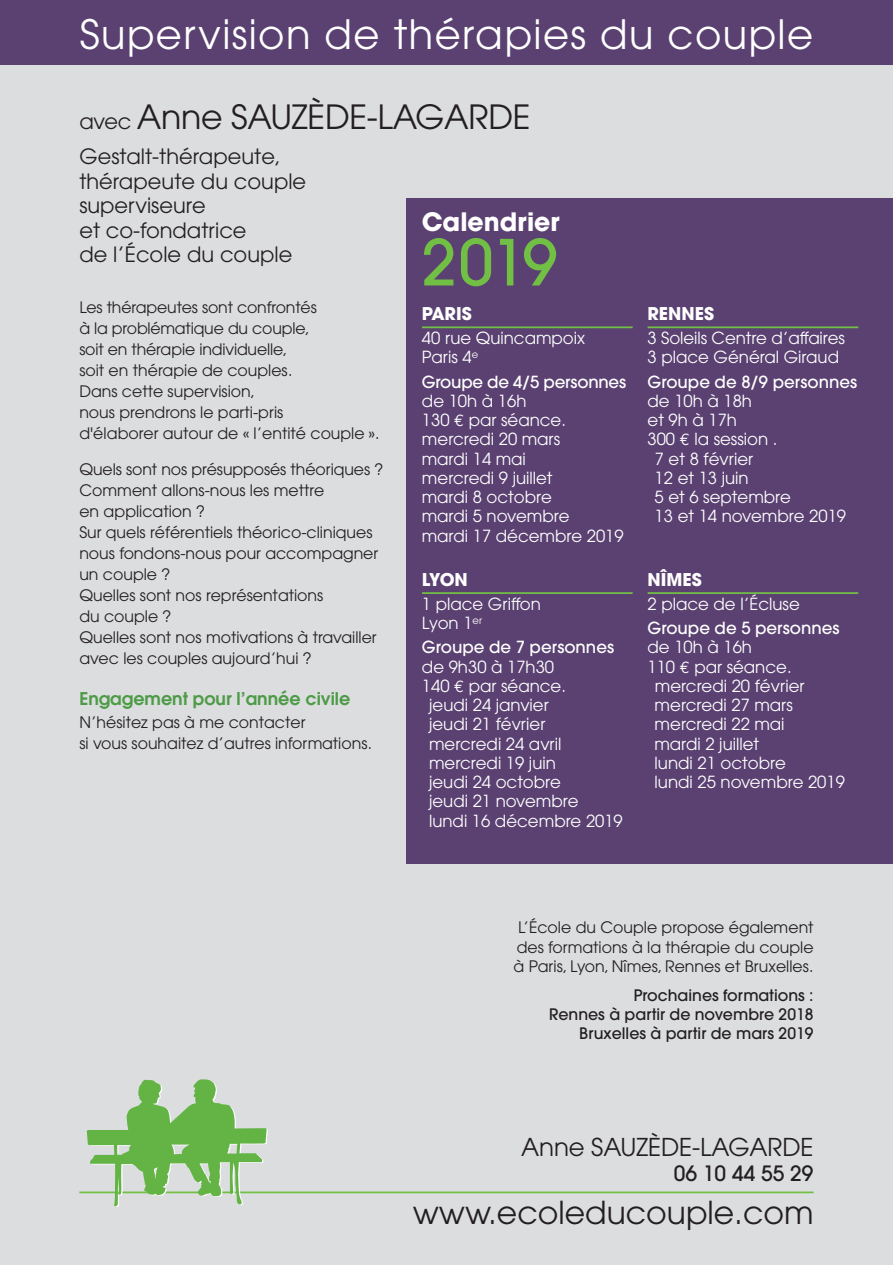
<style>
.page{position:relative;width:893px;height:1265px;background:#dcdddf}
.page>*{position:absolute;margin:0;border:0;box-sizing:border-box;transform-origin:0 0}
.t1{font:500 63px "Avant Garde";color:#71bf44}
.t2{font:40.25px "Avant Garde";letter-spacing:.035em;color:#fff}
.t3{font:33.25px "Avant Garde";letter-spacing:-.01em;color:#231f20}
.t4{font:31.5px "Avant Garde";color:#231f20}
.t5{font:700 25.2px "Avant Garde";color:#fff}
.t6{font:24.5px "Avant Garde";letter-spacing:-.005em;color:#231f20}
.t7{font:21px/24.5px "Avant Garde";color:#231f20}
.t8{font:500 21px "Avant Garde";color:#231f20}
.t9{font:600 17.5px "Avant Garde";color:#4d9b46}
.t10{font:700 17.5px "Avant Garde";color:#fff}
.t11{font:16.62px/19.2px "Avant Garde";color:#fff}
.t12{font:500 16.62px "Avant Garde";color:#fff}
.t13{font:15.75px/21px "Avant Garde";color:#231f20}
.t14{font:500 15.75px/19.2px "Avant Garde";color:#231f20;text-align:right}
.s1{font-size:21px}
.s2{font-family:"Euro Mono"}
</style>
<div class="page">
<div style="left:0;top:0;width:893px;height:64px;background:#5a4171"></div>
<div style="left:407px;top:198px;width:486px;height:665px;background:#5a4171"></div>
<hr style="left:422px;top:326px;width:211px;height:2px;background:#71bf44">
<hr style="left:422px;top:592px;width:211px;height:2px;background:#71bf44">
<hr style="left:648px;top:326px;width:210px;height:2px;background:#71bf44">
<hr style="left:648px;top:592px;width:210px;height:2px;background:#71bf44">
<hr style="left:79px;top:1191px;width:735px;height:2px;background:#71bf44">
<svg style="left:87px;top:1079px;width:181px;height:128px"></svg>
<h2 class="t2" style="left:80px;top:19px;width:735px">Supervision de thérapies du couple</h2>
<h3 class="t3" style="left:79px;top:104px;width:453px"><span class="s1">avec</span> Anne SAUZÈDE-LAGARDE</h3>
<h3 class="t7" style="left:79px;top:146px;width:228px">Gestalt-thérapeute, thérapeute du couple superviseure<br>et co-fondatrice<br>de l’École du couple</h3>
<p class="t13" style="left:79px;top:298px;width:302px">Les thérapeutes sont confrontés<br>à la problématique du couple,<br>soit en thérapie individuelle,<br>soit en thérapie de couples.<br>Dans cette supervision,<br>nous prendrons le parti-pris<br>d'élaborer autour de « l’entité couple ».</p>
<p class="t13" style="left:79px;top:460px;width:305px">Quels sont nos présupposés théoriques ?<br>Comment allons-nous les mettre<br>en application ?<br>Sur quels référentiels théorico-cliniques nous fondons-nous pour accompagner un couple ?<br>Quelles sont nos représentations<br>du couple ?<br>Quelles sont nos motivations à travailler avec les couples aujourd’hui ?</p>
<p class="t9" style="left:79px;top:692px;width:272px">Engagement pour l’année civile</p>
<p class="t13" style="left:79px;top:713px;width:294px">N’hésitez pas à me contacter<br>si vous souhaitez d’autres informations.</p>
<h3 class="t5" style="left:422px;top:212px;width:139px">Calendrier</h3>
<h1 class="t1" style="left:422px;top:239px;width:138px">2019</h1>
<p class="t10" style="left:422px;top:307px;width:51px">PARIS</p>
<p class="t11" style="left:422px;top:330px;width:165px">40 rue Quincampoix<br>Paris 4<sup>e</sup></p>
<p class="t12" style="left:422px;top:375px;width:206px">Groupe de 4/5 personnes</p>
<p class="t11" style="left:422px;top:393px;width:203px">de 10h à 16h<br>130 <span class="s2">€</span> par séance. mercredi 20 mars<br>mardi 14 mai<br>mercredi 9 juillet<br>mardi 8 octobre<br>mardi 5 novembre<br>mardi 17 décembre 2019</p>
<p class="t10" style="left:422px;top:573px;width:47px">LYON</p>
<p class="t11" style="left:422px;top:596px;width:120px">1 place Griffon<br>Lyon 1<sup>er</sup></p>
<p class="t12" style="left:422px;top:641px;width:194px">Groupe de 7 personnes</p>
<p class="t11" style="left:422px;top:658px;width:134px">de 9h30 à 17h30</p>
<p class="t11" style="left:422px;top:678px;width:146px">140 <span class="s2">€</span> par séance.</p>
<p class="t11" style="left:429px;top:697px;width:121px">jeudi 24 janvier</p>
<p class="t11" style="left:429px;top:716px;width:118px">jeudi 21 février</p>
<p class="t11" style="left:429px;top:735px;width:134px">mercredi 24 avril</p>
<p class="t11" style="left:429px;top:755px;width:128px">mercredi 19 juin</p>
<p class="t11" style="left:429px;top:774px;width:133px">jeudi 24 octobre</p>
<p class="t11" style="left:429px;top:793px;width:151px">jeudi 21 novembre</p>
<p class="t11" style="left:429px;top:812px;width:195px">lundi 16 décembre 2019</p>
<p class="t10" style="left:648px;top:307px;width:68px">RENNES</p>
<p class="t11" style="left:648px;top:330px;width:199px">3 Soleils Centre d’affaires<br>3 place Général Giraud</p>
<p class="t12" style="left:648px;top:375px;width:211px">Groupe de 8/9 personnes</p>
<p class="t11" style="left:648px;top:393px;width:106px">de 10h à 18h</p>
<p class="t11" style="left:648px;top:412px;width:91px">et 9h à 17h</p>
<p class="t11" style="left:648px;top:431px;width:131px">300 <span class="s2">€</span> la session .</p>
<p class="t11" style="left:655px;top:451px;width:100px">7 et 8 février</p>
<p class="t11" style="left:655px;top:470px;width:96px">12 et 13 juin</p>
<p class="t11" style="left:655px;top:489px;width:138px">5 et 6 septembre</p>
<p class="t11" style="left:655px;top:508px;width:193px">13 et 14 novembre 2019</p>
<p class="t10" style="left:648px;top:573px;width:56px">NÎMES</p>
<p class="t11" style="left:648px;top:596px;width:154px">2 place de l’Écluse</p>
<p class="t12" style="left:648px;top:622px;width:194px">Groupe de 5 personnes</p>
<p class="t11" style="left:648px;top:639px;width:106px">de 10h à 16h</p>
<p class="t11" style="left:648px;top:658px;width:146px">110 <span class="s2">€</span> par séance.</p>
<p class="t11" style="left:655px;top:678px;width:151px">mercredi 20 février</p>
<p class="t11" style="left:655px;top:697px;width:140px">mercredi 27 mars</p>
<p class="t11" style="left:655px;top:716px;width:131px">mercredi 22 mai</p>
<p class="t11" style="left:655px;top:735px;width:106px">mardi 2 juillet</p>
<p class="t11" style="left:655px;top:755px;width:133px">lundi 21 octobre</p>
<p class="t11" style="left:655px;top:774px;width:192px">lundi 25 novembre 2019</p>
<p class="t13" style="left:514px;top:919px;width:302px;line-height:19.2px;text-align:justify">L’École du Couple propose également des formations à la thérapie du couple à Paris, Lyon, Nîmes, Rennes et Bruxelles.</p>
<p class="t14" style="left:549px;top:987px;width:266px">Prochaines formations :<br>Rennes à partir de novembre 2018<br>Bruxelles à partir de mars 2019</p>
<h3 class="t6" style="left:521px;top:1138px;width:294px">Anne SAUZÈDE-LAGARDE</h3>
<h3 class="t8" style="left:674px;top:1165px;width:141px">06 10 44 55 29</h3>
<h3 class="t4" style="left:413px;top:1201px;width:402px">www.ecoleducouple.com</h3>
</div>
